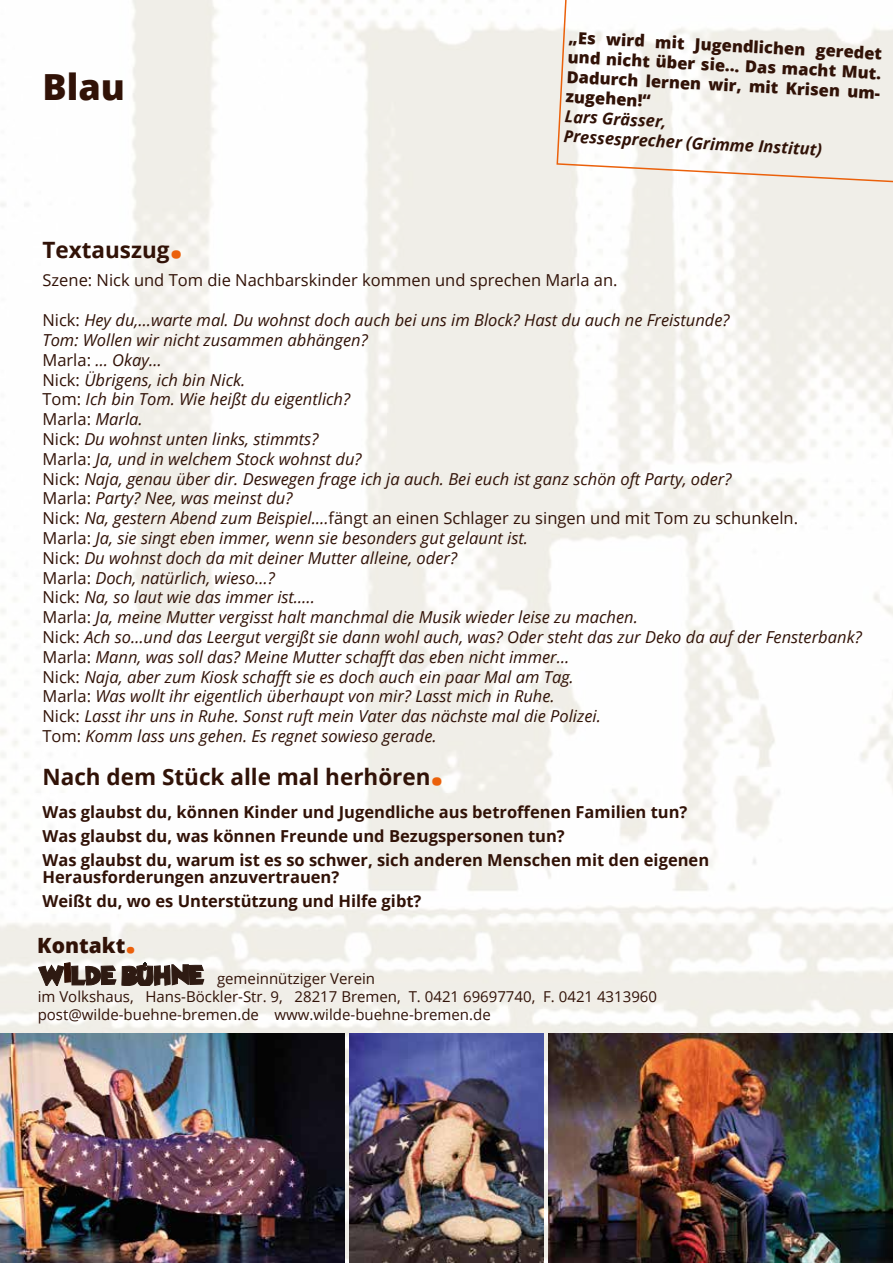
<style>
.page{position:relative;width:893px;height:1263px;background:#fff}
.page>*{position:absolute;margin:0;border:0;box-sizing:border-box;transform-origin:0 0}
.t1{font:800 36px "Open Sans";color:#311207}
.t2{font:700 22.5px "Open Sans";color:#311207}
.t3{font:800 21px "Open Sans";color:#311207}
.t4{font:italic 16.5px/19.8px "Open Sans";color:#311207}
.t5{font:700 16.5px/24px "Open Sans";color:#311207}
.t6{font:800 16.5px/19.8px "Open Sans";color:#311207;text-align:justify}
.t7{font:16.5px "Open Sans";color:#311207}
.t8{font:italic 700 16.5px/19.8px "Open Sans";color:#311207}
.t9{font:15px/18px "Open Sans";color:#311207}
.s1{font-weight:800;font-size:45px;color:#eb600a}
.s2{font-style:normal}
.s3{font-size:36px;color:#eb600a}
</style>
<div class="page">
<img style="left:0;top:0;width:893px;height:1263px">
<svg style="left:556px;top:0;width:337px;height:183px"></svg>
<img style="left:0;top:1033px;width:344px;height:230px">
<img style="left:549px;top:1033px;width:344px;height:230px">
<img style="left:350px;top:1033px;width:193px;height:230px">
<svg style="left:38px;top:962px;width:166px;height:24px;background:#766862"></svg>
<h1 class="t1" style="left:43px;top:59px;width:84px">Blau</h1>
<p class="t6" style="left:569px;top:26px;width:315px;rotate:3deg">„Es wird mit Jugendlichen geredet und nicht über sie... Das macht Mut.<br>Dadurch lernen wir, mit Krisen um&shy;zugehen!“</p>
<p class="t8" style="left:565px;top:106px;width:260px;rotate:3deg">Lars Grässer,<br>Pressesprecher (Grimme Institut)</p>
<h2 class="t2" style="left:43px;top:234px;width:142px">Textauszug<span class="s1">.</span></h2>
<p class="t7" style="left:43px;top:269px;width:577px">Szene: Nick und Tom die Nachbarskinder kommen und sprechen Marla an.</p>
<p class="t4" style="left:43px;top:310px;width:821px"><span class="s2">Nick:</span> Hey du,…warte mal. Du wohnst doch auch bei uns im Block? Hast du auch ne Freistunde?<br>Tom: Wollen wir nicht zusammen abhängen?<br><span class="s2">Marla:</span> … Okay…<br><span class="s2">Nick:</span> Übrigens, ich bin Nick.<br><span class="s2">Tom:</span> Ich bin Tom. Wie heißt du eigentlich?<br><span class="s2">Marla:</span> Marla.<br><span class="s2">Nick:</span> Du wohnst unten links, stimmts?<br><span class="s2">Marla:</span> Ja, und in welchem Stock wohnst du?<br><span class="s2">Nick:</span> Naja, genau über dir. Deswegen frage ich ja auch. Bei euch ist ganz schön oft Party, oder?<br><span class="s2">Marla:</span> Party? Nee, was meinst du?<br><span class="s2">Nick:</span> Na, gestern Abend zum Beispiel….<span class="s2">fängt an einen Schlager zu singen und mit Tom zu schunkeln.<br>Marla:</span> Ja, sie singt eben immer, wenn sie besonders gut gelaunt ist.<br><span class="s2">Nick:</span> Du wohnst doch da mit deiner Mutter alleine, oder?<br><span class="s2">Marla:</span> Doch, natürlich, wieso…?<br><span class="s2">Nick:</span> Na, so laut wie das immer ist…..<br><span class="s2">Marla:</span> Ja, meine Mutter vergisst halt manchmal die Musik wieder leise zu machen.<br><span class="s2">Nick:</span> Ach so…und das Leergut vergißt sie dann wohl auch, was? Oder steht das zur Deko da auf der Fensterbank?<br><span class="s2">Marla:</span> Mann, was soll das? Meine Mutter schafft das eben nicht immer…<br><span class="s2">Nick:</span> Naja, aber zum Kiosk schafft sie es doch auch ein paar Mal am Tag.<br><span class="s2">Marla:</span> Was wollt ihr eigentlich überhaupt von mir? Lasst mich in Ruhe.<br><span class="s2">Nick:</span> Lasst ihr uns in Ruhe. Sonst ruft mein Vater das nächste mal die Polizei.<br><span class="s2">Tom:</span> Komm lass uns gehen. Es regnet sowieso gerade.</p>
<h2 class="t2" style="left:43px;top:761px;width:403px">Nach dem Stück alle mal herhören<span class="s1">.</span></h2>
<p class="t5" style="left:43px;top:800px;width:668px">Was glaubst du, können Kinder und Jugendliche aus betroffenen Familien tun?<br>Was glaubst du, was können Freunde und Bezugspersonen tun?<br>Was glaubst du, warum ist es so schwer, sich anderen Menschen mit den eigenen</p>
<p class="t5" style="left:43px;top:864px;width:380px">Herausforderungen anzuvertrauen?<br>Weißt du, wo es Unterstützung und Hilfe gibt?</p>
<p class="t3" style="left:37px;top:929px;width:100px">Kontakt<span class="s3">.</span></p>
<p class="t9" style="left:38px;top:969px;width:621px;text-indent:179px">gemeinnütziger Verein<br>im Volkshaus, Hans-Böckler-Str. 9, 28217 Bremen, T. 0421 69697740, F. 0421 4313960 post@wilde-buehne-bremen.de www.wilde-buehne-bremen.de</p>
</div>
